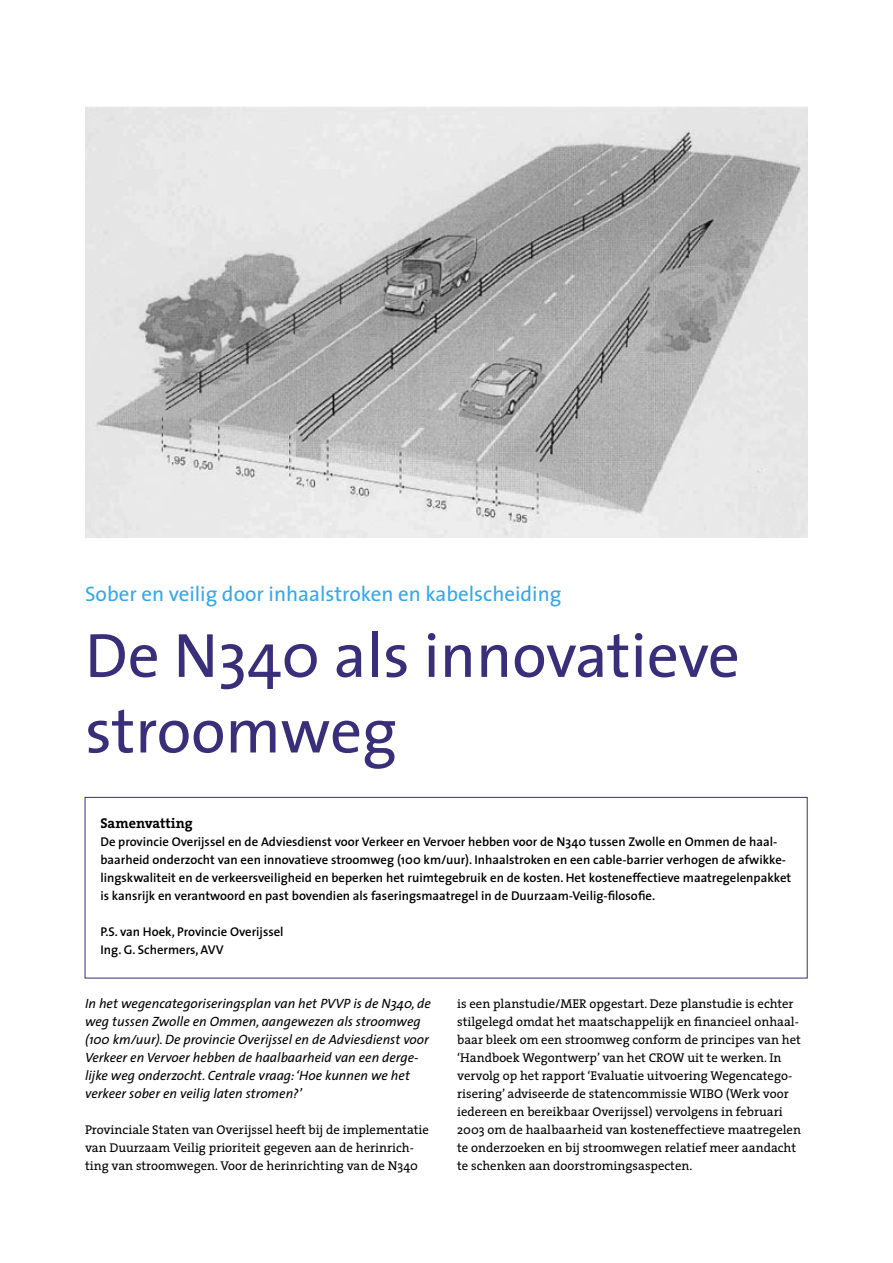
<style>
.page{position:relative;width:893px;height:1263px;background:#fff}
.page>*{position:absolute;margin:0;border:0;box-sizing:border-box;transform-origin:0 0}
.bovenkop{font:63px/75.6px "The Sans";color:#392e7a}
.bovenkop-2{font:21px "The Sans";color:#36a7e9}
.kaderkop{font:700 14.25px "The Serif";color:#000}
.intro_artikel{font:italic 13.5px/18px "The Sans";color:#000}
.platte_tekst{font:12.75px/18px "The Serif";color:#000}
.kadertekst{font:600 12.75px/18px "The Sans";color:#000}
</style>
<div class="page">
<div style="left:85px;top:797px;width:722px;height:181px;border:1px solid #392e7a"></div>
<img style="left:85px;top:106px;width:723px;height:431px">
<p class="bovenkop-2" style="left:85px;top:577px;width:478px">Sober en veilig door inhaalstroken en kabelscheiding</p>
<p class="bovenkop" style="left:85px;top:616px;width:656px">De N340 als innovatieve stroomweg</p>
<p class="kaderkop" style="left:100px;top:811px;width:94px">Samenvatting</p>
<p class="kadertekst" style="left:100px;top:832px;width:692px">De provincie Overijssel en de Adviesdienst voor Verkeer en Vervoer hebben voor de N340 tussen Zwolle en Ommen de haal&shy;baarheid onderzocht van een innovatieve stroomweg (100 km/uur). Inhaalstroken en een cable-barrier verhogen de afwikke&shy;lingskwaliteit en de verkeersveiligheid en beperken het ruimtegebruik en de kosten. Het kosteneffectieve maatregelenpakket is kansrijk en verantwoord en past bovendien als faseringsmaatregel in de Duurzaam-Veilig-filosofie.</p>
<p class="kadertekst" style="left:100px;top:922px;width:185px">P.S. van Hoek, Provincie Overijssel</p>
<p class="kadertekst" style="left:100px;top:940px;width:125px">Ing. G. Schermers, AVV</p>
<p class="intro_artikel" style="left:85px;top:994px;width:347px">In het wegencategoriseringsplan van het PVVP is de N340, de weg tussen Zwolle en Ommen, aangewezen als stroomweg (100 km/uur). De provincie Overijssel en de Adviesdienst voor Verkeer en Vervoer hebben de haalbaarheid van een derge&shy;lijke weg onderzocht. Centrale vraag: ‘Hoe kunnen we het verkeer sober en veilig laten stromen?’</p>
<p class="platte_tekst" style="left:85px;top:1120px;width:345px">Provinciale Staten van Overijssel heeft bij de implementatie van Duurzaam Veilig prioriteit gegeven aan de herinrich&shy;ting van stroomwegen. Voor de herinrichting van de N340</p>
<p class="platte_tekst" style="left:457px;top:994px;width:345px">is een planstudie/MER opgestart. Deze planstudie is echter stilgelegd omdat het maatschappelijk en financieel onhaal&shy;baar bleek om een stroomweg conform de principes van het ‘Handboek Wegontwerp’ van het CROW uit te werken. In vervolg op het rapport ‘Evaluatie uitvoering Wegencatego&shy;risering’ adviseerde de statencommissie WIBO (Werk voor iedereen en bereikbaar Overijssel) vervolgens in februari 2003 om de haalbaarheid van kosteneffectieve maatregelen te onderzoeken en bij stroomwegen relatief meer aandacht te schenken aan doorstromingsaspecten.</p>
</div>
